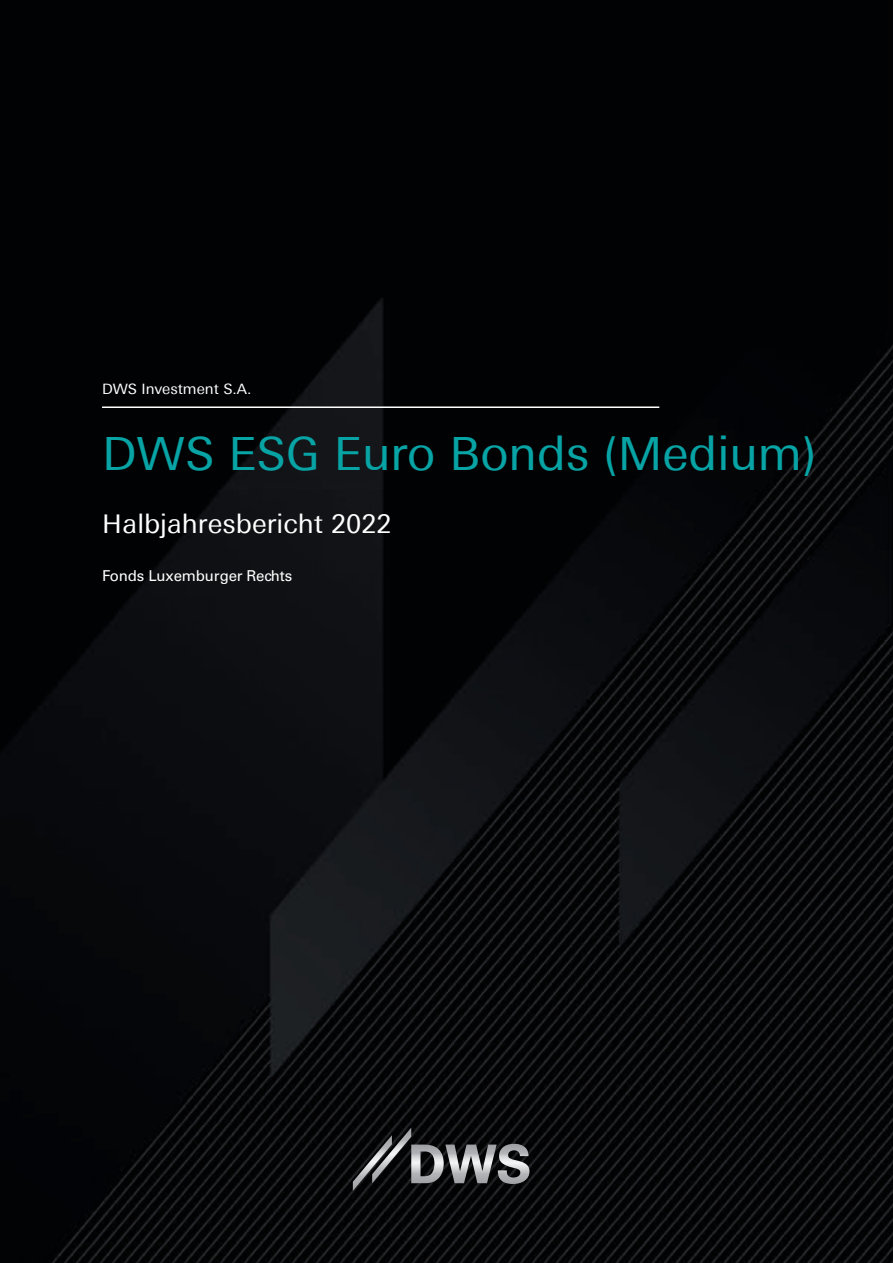
<style>
.page{position:relative;width:893px;height:1263px;background:#fff}
.page>*{position:absolute;margin:0;border:0;box-sizing:border-box;transform-origin:0 0}
.t1{font:48px "Univers Deutsche Bank Mod";color:#08a4a5}
.t2{font:27px "Univers Deutsche Bank Mod";color:#fff}
.t3{font:15px "Univers";letter-spacing:-.01em;color:#fff}
.t4{font:15px "Univers Deutsche Bank Mod";color:#fff}
</style>
<div class="page">
<img style="left:0;top:0;width:893px;height:1263px">
<svg style="left:353px;top:1127px;width:176px;height:64px;background:#414244"></svg>
<hr style="left:102px;top:406px;width:557px;height:2px;background:#fff">
<p class="t4" style="left:102px;top:380px;width:151px">DWS Investment S.A.</p>
<p class="t1" style="left:102px;top:425px;width:716px">DWS ESG Euro Bonds (Medium)</p>
<p class="t2" style="left:102px;top:508px;width:291px">Halbjahresbericht 2022</p>
<p class="t3" style="left:102px;top:567px;width:192px">Fonds Luxemburger Rechts</p>
</div>
